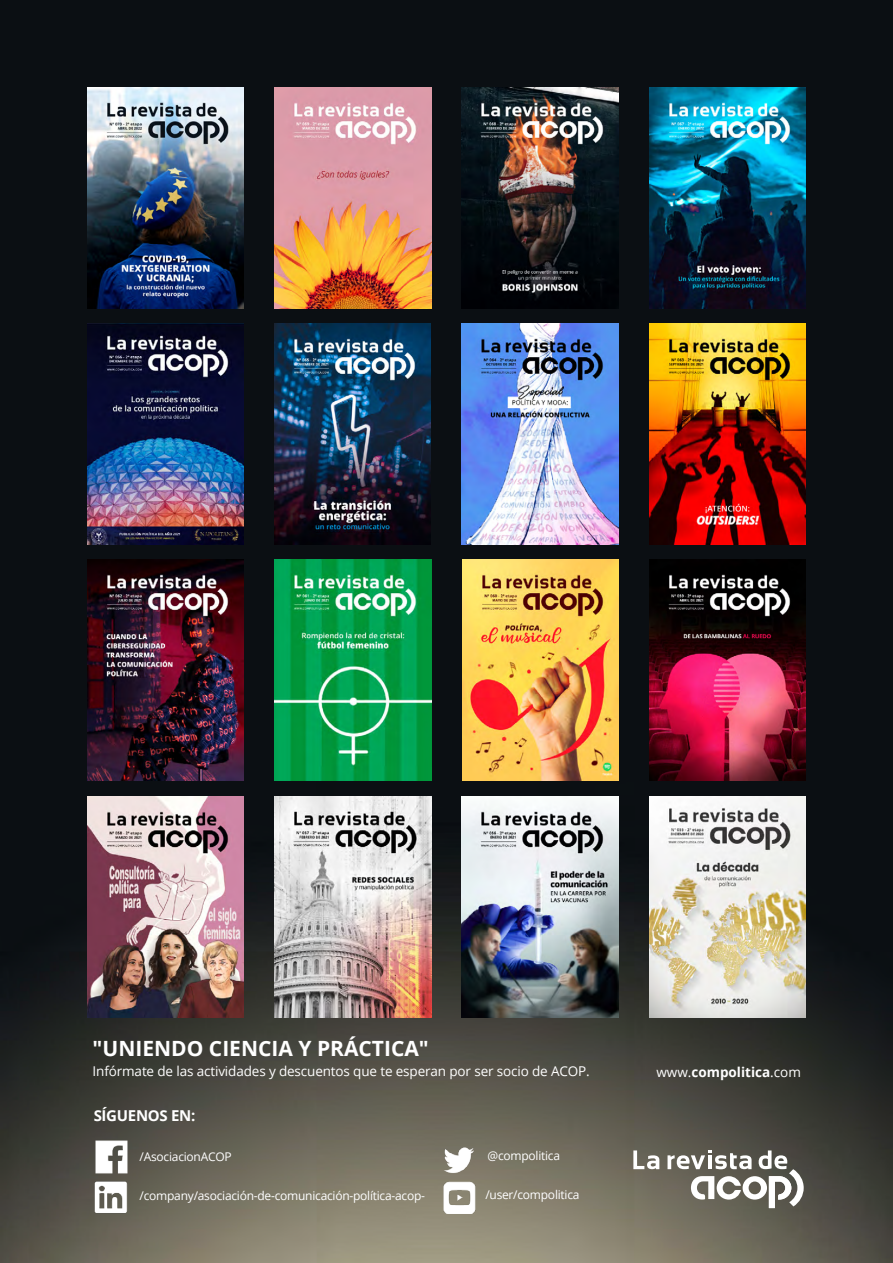
<style>
.page{position:relative;width:893px;height:1263px;background:#fff}
.page>*{position:absolute;margin:0;border:0;box-sizing:border-box;transform-origin:0 0}
.t1{font:700 21px "Open Sans";color:#fff}
.t2{font:700 15px "Open Sans";letter-spacing:-.02em;color:#fff}
.t3{font:13.5px "Open Sans";letter-spacing:-.01em;color:#fff}
.t4{font:700 13.5px "Open Sans";color:#fff}
.t5{font:12px "Open Sans";letter-spacing:-.02em;color:#fff}
.s1{font-weight:400}
</style>
<div class="page">
<img style="left:0;top:0;width:893px;height:1263px">
<img style="left:94px;top:1178px;width:34px;height:36px">
<img style="left:94px;top:1140px;width:34px;height:33px">
<img style="left:441px;top:1143px;width:34px;height:33px">
<img style="left:443px;top:1181px;width:34px;height:32px">
<svg style="left:633px;top:1150px;width:26px;height:19px"></svg>
<svg style="left:667px;top:1150px;width:137px;height:58px"></svg>
<img style="left:88px;top:323px;width:156px;height:221px">
<img style="left:649px;top:87px;width:157px;height:221px">
<img style="left:462px;top:87px;width:156px;height:221px">
<img style="left:275px;top:87px;width:156px;height:221px">
<img style="left:88px;top:87px;width:156px;height:221px">
<img style="left:274px;top:323px;width:157px;height:221px">
<img style="left:462px;top:323px;width:156px;height:221px">
<img style="left:649px;top:323px;width:157px;height:221px">
<img style="left:88px;top:559px;width:156px;height:221px">
<img style="left:275px;top:559px;width:156px;height:221px">
<img style="left:462px;top:559px;width:156px;height:221px">
<img style="left:649px;top:559px;width:157px;height:221px">
<img style="left:88px;top:797px;width:156px;height:221px">
<img style="left:275px;top:797px;width:156px;height:221px">
<img style="left:462px;top:797px;width:156px;height:221px">
<img style="left:649px;top:797px;width:157px;height:221px">
<h1 class="t1" style="left:93px;top:1033px;width:338px">"UNIENDO CIENCIA Y PRÁCTICA"</h1>
<p class="t3" style="left:93px;top:1062px;width:499px">Infórmate de las actividades y descuentos que te esperan por ser socio de ACOP.</p>
<p class="t2" style="left:94px;top:1105px;width:103px">SÍGUENOS EN:</p>
<p class="t5" style="left:140px;top:1148px;width:94px">/AsociacionACOP</p>
<p class="t5" style="left:140px;top:1187px;width:287px">/company/asociación-de-comunicación-política-acop-</p>
<p class="t5" style="left:487px;top:1147px;width:74px">@compolitica</p>
<p class="t5" style="left:485px;top:1187px;width:96px">/user/compolitica</p>
<p class="t4" style="left:656px;top:1062px;width:146px"><span class="s1">www.</span>compolitica<span class="s1">.com</span></p>
</div>
